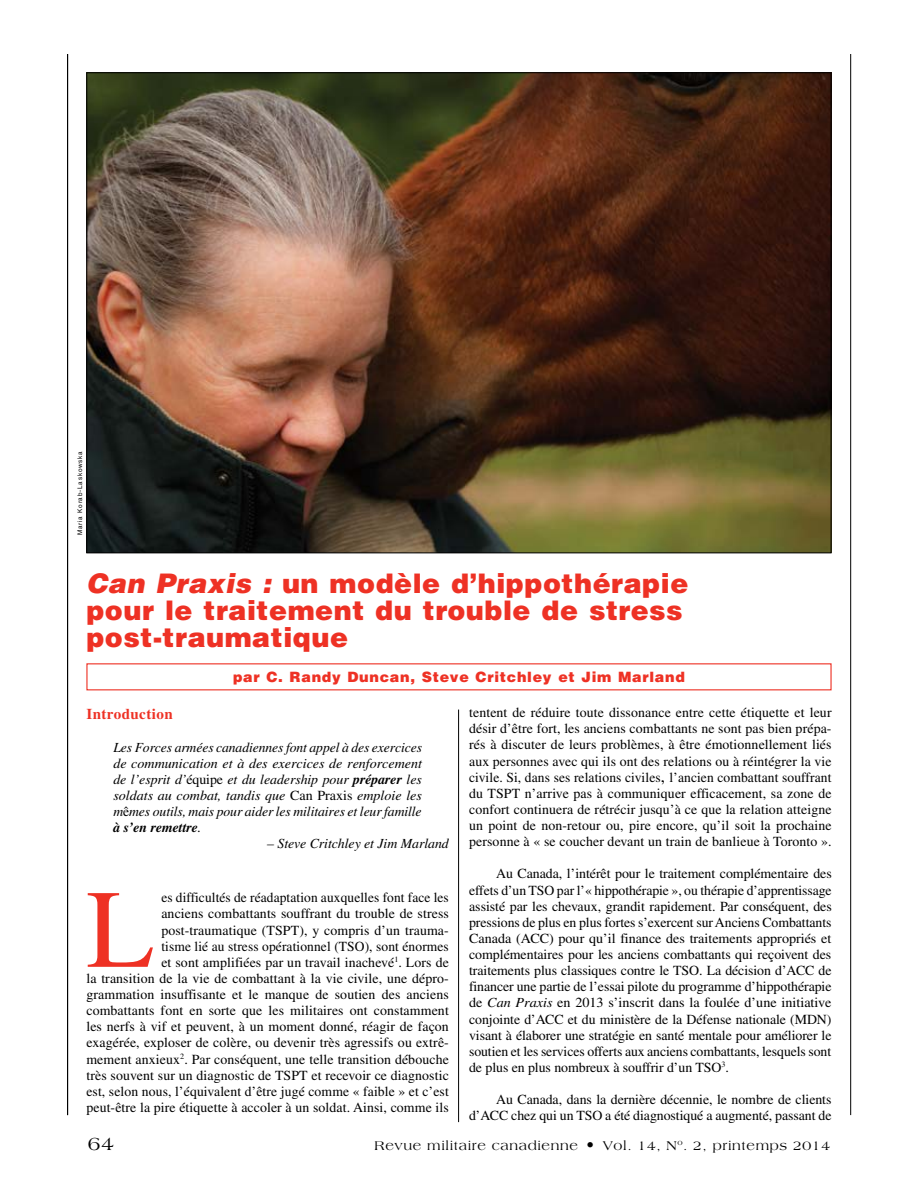
<style>
.page{position:relative;width:918px;height:1188px;background:#fff}
.page>*{position:absolute;margin:0;border:0;box-sizing:border-box;transform-origin:0 0}
.t1{font:111.3px "Times LT Std";color:#ee3124}
.t2{font:900 27px/27px "Helvetica LT Std";letter-spacing:.02em;color:#ee3124}
.t3{font:19.5px "Americana Std";color:#000}
.t4{font:700 15px "Times LT Std";letter-spacing:.03em;color:#ee3124}
.t5{font:900 14.25px "Helvetica LT Std";letter-spacing:.05em;color:#ee3124}
.t6{font:13.8px/16px "Times LT Std";letter-spacing:.005em;color:#000;text-align:right}
.t7{font:italic 13.8px/16.2px "Times LT Std";letter-spacing:-.01em;color:#000;text-align:justify}
.t8{font:13.5px "Americana Std";letter-spacing:.05em;color:#000}
.t9{font:6.3px "Helvetica LT Std";letter-spacing:.125em;color:#000}
.s1{font-style:italic}
.s2{font-style:normal}
.s3{font-weight:700}
.s4{font-size:17.25px}
.s5{font-size:16.5px}
</style>
<div class="page">
<hr style="left:850px;top:54px;width:1px;height:1061px;background:#000">
<hr style="left:458px;top:710px;width:1px;height:412px;background:#000">
<hr style="left:67px;top:54px;width:1px;height:1061px;background:#000">
<img style="left:88px;top:74px;width:741px;height:477px">
<p class="t9" style="left:76px;top:535px;width:85px;rotate:-90deg">Maria Korab-Laskowska</p>
<h2 class="t2" style="left:86px;top:569px;width:604px"><span class="s1">Can Praxis :</span> un modèle d’hippothérapie pour le traitement du trouble de stress post-traumatique</h2>
<p class="t5" style="left:233px;top:668px;width:453px">par C. Randy Duncan, Steve Critchley et Jim Marland</p>
<p class="t4" style="left:86px;top:705px;width:88px">Introduction</p>
<p class="t7" style="left:113px;top:739px;width:310px">Les Forces armées canadiennes font appel à des exercices de communication et à des exercices de renforcement de l’esprit d’<span class="s2">équipe</span> et du leadership pour <span class="s3">préparer</span> les soldats au combat, tandis que <span class="s2">Can Praxis</span> emploie les m<span class="s2">ê</span>mes outils, mais pour aider les militaires et leur famille <span class="s3">à s’en remettre</span>.</p>
<p class="t7" style="left:267px;top:836px;width:183px">– Steve Critchley et Jim Marland</p>
<p class="t6" style="left:86px;top:890px;width:364px">es difficultés de réadaptation auxquelles font face les<br>anciens combattants souffrant du trouble de stress post-traumatique (TSPT), y compris d’un trauma-<br>tisme lié au stress opérationnel (TSO), sont énormes<br>et sont amplifiées par un travail inachevé<sup>1</sup>. Lors de<br>la transition de la vie de combattant à la vie civile, une dépro&shy;grammation insuffisante et le manque de soutien des anciens combattants font en sorte que les militaires ont constamment les nerfs à vif et peuvent, à un moment donné, réagir de façon exagérée, exploser de colère, ou devenir très agressifs ou extrê&shy;mement anxieux<sup>2</sup>. Par conséquent, une telle transition débouche très souvent sur un diagnostic de TSPT et recevoir ce diagnostic est, selon nous, l’équivalent d’être jugé comme « faible » et c’est peut-être la pire étiquette à accoler à un soldat. Ainsi, comme ils</p>
<h1 class="t1" style="left:86px;top:867px;width:70px">L</h1>
<p class="t6" style="left:469px;top:704px;width:364px;text-align:justify">tentent de réduire toute dissonance entre cette étiquette et leur désir d’être fort, les anciens combattants ne sont pas bien prépa&shy;rés à discuter de leurs problèmes, à être émotionnellement liés aux personnes avec qui ils ont des relations ou à réintégrer la vie civile. Si, dans ses relations civiles<span class="s4">,</span> l’ancien combattant souffrant du TSPT n’arrive pas à communiquer efficacement, sa zone de confort continuera de rétrécir jusqu’à ce que la relation atteigne un point de non-retour ou, pire encore, qu’il soit la prochaine personne à « se coucher devant un train de banlieue à Toronto ».</p>
<p class="t6" style="left:469px;top:866px;width:364px;text-align:justify;text-indent:27px">Au Canada, l’intérêt pour le traitement complémentaire des effets d’un TSO par l’« hippothérapie », ou thérapie d’apprentissage assisté par les chevaux, grandit rapidement. Par conséquent, des pressions de plus en plus fortes s’exercent sur Anciens Combattants Canada (ACC) pour qu’il finance des traitements appropriés et complémentaires pour les anciens combattants qui reçoivent des traitements plus classiques contre le TSO. La décision d’ACC de financer une partie de l’essai pilote du programme d’hippothérapie de <span class="s1">Can Praxis</span> en 2013 s’inscrit dans la foulée d’une initiative conjointe d’ACC et du ministère de la Défense nationale (MDN) visant à élaborer une stratégie en santé mentale pour améliorer le soutien et les services offerts aux anciens combattants, lesquels sont de plus en plus nombreux à souffrir d’un TSO<sup>3</sup>.</p>
<p class="t6" style="left:469px;top:1092px;width:364px">Au Canada, dans la dernière décennie, le nombre de clients d’ACC chez qui un TSO a été diagnostiqué a augmenté, passant de</p>
<h3 class="t3" style="left:88px;top:1132px;width:28px">64</h3>
<p class="t8" style="left:374px;top:1138px;width:457px">Revue militaire canadienne <span class="s5">•</span> Vol. 14, N<sup>o</sup>. 2, printemps 2014</p>
</div>
